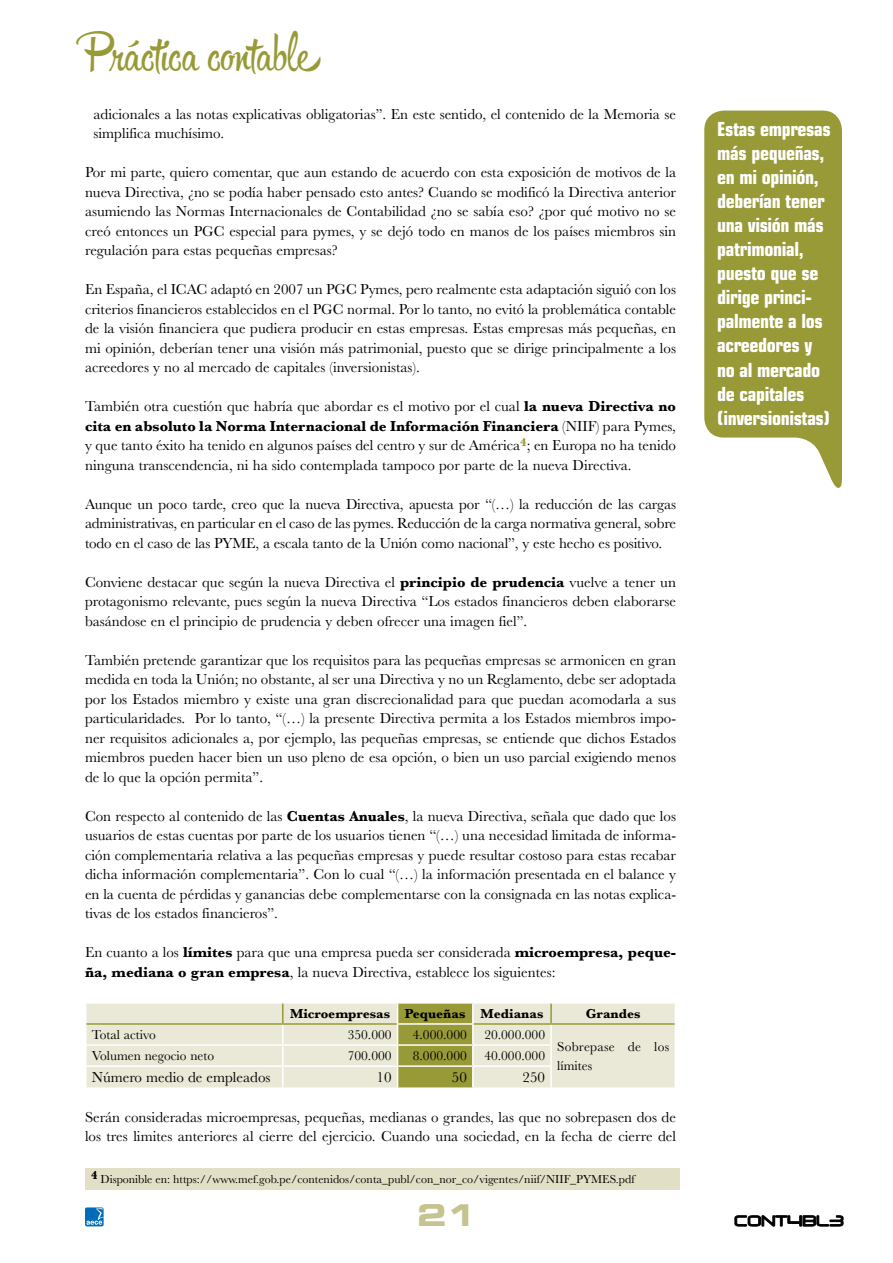
<style>
.page{position:relative;width:893px;height:1263px;background:#fff}
.page>*{position:absolute;margin:0;border:0;box-sizing:border-box;transform-origin:0 0}
.t1{font:45px "Hipster Script Pro";color:#989a37}
.t2{font:30px "Eurostile LT Std Bold Ex 2";color:#c5c38e}
.t3{font:700 condensed 19.5px/24px "Eurostile LT Std";letter-spacing:-.02em;color:#fff}
.t4{font:15px/19.5px "Baskerville";color:#000;text-align:justify}
.t5{font:13.5px "Baskerville";color:#000}
.t6{font:700 13.5px "Baskerville";color:#000}
.t7{font:13.5px/19.5px "Baskerville";letter-spacing:.02em;color:#000}
.t8{font:12px "Baskerville";color:#000}
.s1{font-weight:700}
</style>
<div class="page">
<svg style="left:734px;top:1215px;width:110px;height:12px"></svg>
<svg style="left:85px;top:1207px;width:19px;height:19px"></svg>
<svg style="left:86px;top:1208px;width:18px;height:17px"></svg>
<div style="left:87px;top:1004px;width:588px;height:83px;background:#eae8d6"></div>
<hr style="left:85px;top:1044px;width:198px;height:2px;background:#fff">
<svg style="left:86px;top:1046px;width:1px;height:19px"></svg>
<hr style="left:283px;top:1044px;width:115px;height:2px;background:#fff">
<hr style="left:473px;top:1044px;width:79px;height:2px;background:#fff">
<hr style="left:85px;top:1065px;width:198px;height:2px;background:#fff">
<hr style="left:283px;top:1065px;width:115px;height:2px;background:#fff">
<hr style="left:282px;top:1067px;width:2px;height:20px;background:#fff">
<hr style="left:473px;top:1065px;width:79px;height:2px;background:#fff">
<hr style="left:550px;top:1067px;width:2px;height:20px;background:#fff">
<hr style="left:87px;top:1023px;width:196px;height:2px;background:#989a37">
<hr style="left:283px;top:1023px;width:114px;height:2px;background:#989a37">
<hr style="left:474px;top:1023px;width:77px;height:2px;background:#989a37">
<hr style="left:551px;top:1023px;width:124px;height:2px;background:#989a37">
<svg style="left:282px;top:1004px;width:2px;height:61px"></svg>
<svg style="left:550px;top:1004px;width:2px;height:61px"></svg>
<svg style="left:397px;top:1003px;width:77px;height:85px;background:#a2a44b"></svg>
<div style="left:85px;top:1168px;width:594px;height:22px;background:#e1dfc5"></div>
<svg style="left:704px;top:110px;width:138px;height:378px;background:#a4a64f"></svg>
<h1 class="t1" style="left:85px;top:28px;width:238px">Práctica contable</h1>
<p class="t4" style="left:94px;top:104px;width:584px">adicionales a las notas explicativas obligatorias”. En este sentido, el contenido de la Memoria se simplifica muchísimo.</p>
<p class="t4" style="left:85px;top:163px;width:593px">Por mi parte, quiero comentar, que aun estando de acuerdo con esta exposición de motivos de la nueva Directiva, ¿no se podía haber pensado esto antes? Cuando se modificó la Directiva anterior asumiendo las Normas Internacionales de Contabilidad ¿no se sabía eso? ¿por qué motivo no se creó entonces un PGC especial para pymes, y se dejó todo en manos de los países miembros sin regulación para estas pequeñas empresas?</p>
<p class="t4" style="left:85px;top:280px;width:592px">En España, el ICAC adaptó en 2007 un PGC Pymes, pero realmente esta adaptación siguió con los criterios financieros establecidos en el PGC normal. Por lo tanto, no evitó la problemática contable de la visión financiera que pudiera producir en estas empresas. Estas empresas más pequeñas, en mi opinión, deberían tener una visión más patrimonial, puesto que se dirige principalmente a los acreedores y no al mercado de capitales (inversionistas).</p>
<p class="t4" style="left:85px;top:397px;width:592px">También otra cuestión que habría que abordar es el motivo por el cual <span class="s1">la nueva Directiva no cita en absoluto la Norma Internacional de Información Financiera</span> (NIIF) para Pymes, y que tanto éxito ha tenido en algunos países del centro y sur de América<sup>4</sup>; en Europa no ha tenido ninguna transcendencia, ni ha sido contemplada tampoco por parte de la nueva Directiva.</p>
<p class="t4" style="left:85px;top:494px;width:592px">Aunque un poco tarde, creo que la nueva Directiva, apuesta por “(…) la reducción de las cargas administrativas, en particular en el caso de las pymes. Reducción de la carga normativa general, sobre todo en el caso de las PYME, a escala tanto de la Unión como nacional”, y este hecho es positivo.</p>
<p class="t4" style="left:85px;top:572px;width:592px">Conviene destacar que según la nueva Directiva el <span class="s1">principio de prudencia</span> vuelve a tener un protagonismo relevante, pues según la nueva Directiva “Los estados financieros deben elaborarse basándose en el principio de prudencia y deben ofrecer una imagen fiel”.</p>
<p class="t4" style="left:85px;top:650px;width:592px">También pretende garantizar que los requisitos para las pequeñas empresas se armonicen en gran medida en toda la Unión; no obstante, al ser una Directiva y no un Reglamento, debe ser adoptada por los Estados miembro y existe una gran discrecionalidad para que puedan acomodarla a sus particularidades. Por lo tanto, “(…) la presente Directiva permita a los Estados miembros impo&shy;ner requisitos adicionales a, por ejemplo, las pequeñas empresas, se entiende que dichos Estados miembros pueden hacer bien un uso pleno de esa opción, o bien un uso parcial exigiendo menos de lo que la opción permita”.</p>
<p class="t4" style="left:85px;top:806px;width:592px">Con respecto al contenido de las <span class="s1">Cuentas Anuales</span>, la nueva Directiva, señala que dado que los usuarios de estas cuentas por parte de los usuarios tienen “(…) una necesidad limitada de informa&shy;ción complementaria relativa a las pequeñas empresas y puede resultar costoso para estas recabar dicha información complementaria”. Con lo cual “(…) la información presentada en el balance y en la cuenta de pérdidas y ganancias debe complementarse con la consignada en las notas explica&shy;tivas de los estados financieros”.</p>
<p class="t4" style="left:85px;top:943px;width:592px">En cuanto a los <span class="s1">límites</span> para que una empresa pueda ser considerada <span class="s1">microempresa, peque&shy;ña, mediana o gran empresa</span>, la nueva Directiva, establece los siguientes:</p>
<p class="t6" style="left:290px;top:1004px;width:255px">Microempresas Pequeñas Medianas</p>
<p class="t6" style="left:586px;top:1004px;width:56px">Grandes</p>
<p class="t5" style="left:92px;top:1026px;width:66px">Total activo</p>
<p class="t5" style="left:348px;top:1026px;width:45px">350.000</p>
<p class="t5" style="left:413px;top:1026px;width:55px">4.000.000</p>
<p class="t5" style="left:484px;top:1026px;width:62px">20.000.000</p>
<p class="t7" style="left:557px;top:1037px;width:114px">Sobrepase de los límites</p>
<p class="t5" style="left:92px;top:1047px;width:124px">Volumen negocio neto</p>
<p class="t5" style="left:348px;top:1047px;width:45px">700.000</p>
<p class="t5" style="left:413px;top:1047px;width:55px">8.000.000</p>
<p class="t5" style="left:484px;top:1047px;width:62px">40.000.000</p>
<p class="t4" style="left:92px;top:1068px;width:180px">Número medio de empleados</p>
<p class="t4" style="left:377px;top:1068px;width:16px">10</p>
<p class="t4" style="left:452px;top:1068px;width:16px">50</p>
<p class="t4" style="left:523px;top:1068px;width:24px">250</p>
<p class="t4" style="left:85px;top:1107px;width:593px">Serán consideradas microempresas, pequeñas, medianas o grandes, las que no sobrepasen dos de los tres limites anteriores al cierre del ejercicio. Cuando una sociedad, en la fecha de cierre del</p>
<p class="t8" style="left:91px;top:1172px;width:545px"><sup>4</sup> Disponible en: https://www.mef.gob.pe/contenidos/conta_publ/con_nor_co/vigentes/niif/NIIF_PYMES.pdf</p>
<h2 class="t2" style="left:417px;top:1194px;width:60px">21</h2>
<h3 class="t3" style="left:717px;top:117px;width:115px">Estas empresas más pequeñas, en mi opinión, deberían tener una visión más patrimonial, puesto que se dirige princi&shy;palmente a los acreedores y no al mercado de capitales (inversionistas)</h3>
</div>
